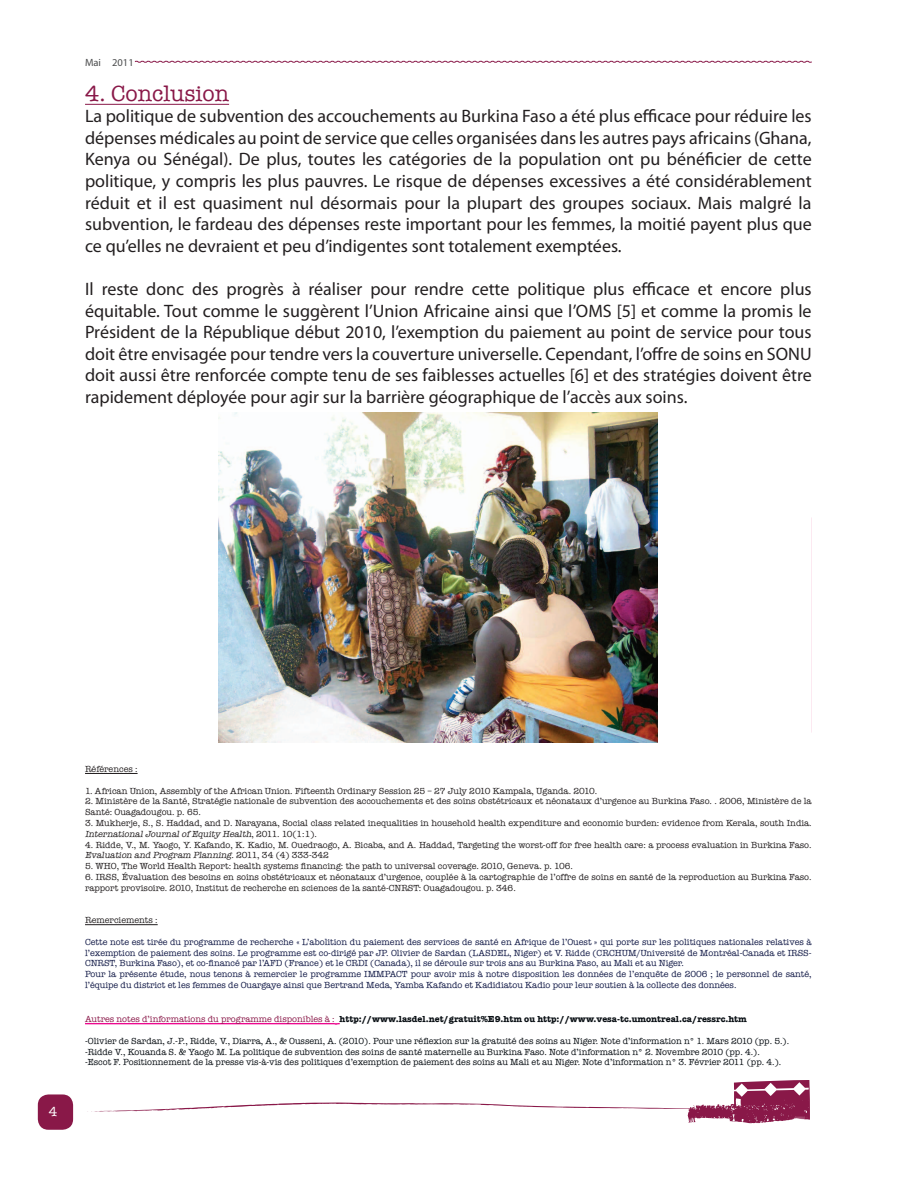
<style>
.page{position:relative;width:918px;height:1188px;background:#fff}
.page>*{position:absolute;margin:0;border:0;box-sizing:border-box;transform-origin:0 0}
.t1{font:22.5px "American Typewriter";color:#891848}
.t2{font:18px/21.6px "Myriad Pro";color:#231f20;text-align:justify}
.t3{font:13.5px "American Typewriter";color:#fff}
.t4{font:10.5px "Myriad Pro";color:#4b4c4d}
.t5{font:9px/10.8px "American Typewriter";color:#231f20}
.t6{font:9px/10.8px "American Typewriter";color:#121a47}
.t7{font:9px/10.8px "American Typewriter";color:#080e13}
.t8{font:700 9px "American Typewriter";color:#080e13}
.s1{font-style:italic}
.s2{font-weight:400;color:#891848}
</style>
<div class="page">
<div style="left:38px;top:1094px;width:35px;height:36px;background:#891848;border-radius:11px"></div>
<svg style="left:134px;top:60px;width:678px;height:3px"></svg>
<svg style="left:87px;top:1080px;width:723px;height:44px"></svg>
<hr style="left:85px;top:104px;width:144px;height:1px;background:#891848">
<hr style="left:85px;top:773px;width:53px;height:1px;background:#231f20">
<hr style="left:85px;top:924px;width:73px;height:1px;background:#231f20">
<hr style="left:85px;top:1023px;width:250px;height:1px;background:#ed028c">
<img style="left:218px;top:412px;width:440px;height:330px">
<p class="t4" style="left:85px;top:56px;width:50px">Mai 2011</p>
<p class="t1" style="left:85px;top:76px;width:146px">4. Conclusion</p>
<p class="t2" style="left:85px;top:105px;width:728px">La politique de subvention des accouchements au Burkina Faso a été plus efficace pour réduire les dépenses médicales au point de service que celles organisées dans les autres pays africains (Ghana, Kenya ou Sénégal). De plus, toutes les catégories de la population ont pu bénéficier de cette politique, y compris les plus pauvres. Le risque de dépenses excessives a été considérablement réduit et il est quasiment nul désormais pour la plupart des groupes sociaux. Mais malgré la subvention, le fardeau des dépenses reste important pour les femmes, la moitié payent plus que ce qu’elles ne devraient et peu d’indigentes sont totalement exemptées.</p>
<p class="t2" style="left:85px;top:278px;width:728px">Il reste donc des progrès à réaliser pour rendre cette politique plus efficace et encore plus équitable. Tout comme le suggèrent l’Union Africaine ainsi que l’OMS [5] et comme la promis le Président de la République début 2010, l’exemption du paiement au point de service pour tous doit être envisagée pour tendre vers la couverture universelle. Cependant, l’offre de soins en SONU doit aussi être renforcée compte tenu de ses faiblesses actuelles [6] et des stratégies doivent être rapidement déployée pour agir sur la barrière géographique de l’accès aux soins.</p>
<p class="t3" style="left:49px;top:1101px;width:10px">4</p>
<p class="t5" style="left:85px;top:763px;width:54px">Références :</p>
<p class="t5" style="left:85px;top:785px;width:514px">1. African Union, Assembly of the African Union. Fifteenth Ordinary Session 25 – 27 July 2010 Kampala, Uganda. 2010.</p>
<p class="t5" style="left:85px;top:796px;width:728px">2. Ministère de la Santé, Stratégie nationale de subvention des accouchements et des soins obstétricaux et néonataux d’urgence au Burkina Faso. . 2006, Ministère de la<br>Santé: Ouagadougou. p. 65.</p>
<p class="t5" style="left:85px;top:817px;width:728px">3. Mukherje, S., S. Haddad, and D. Narayana, Social class related inequalities in household health expenditure and economic burden: evidence from Kerala, south India.<br><span class="s1">InternationalJournalof Equity Health</span>, 2 0 1 1 . 1 0 ( 1 : 1 ) .</p>
<p class="t5" style="left:85px;top:839px;width:728px">4. Ridde, V., M. Yaogo, Y. Kafando, K. Kadio, M. Ouedraogo, A. Bicaba, and A. Haddad, Targeting the worst-off for free health care: a process evaluation in Burkina Faso.<br><span class="s1">Evaluation and Program Planning</span>. 2 0 1 1 , 3 4 ( 4 ) 3 3 3 - 3 4 2</p>
<p class="t5" style="left:85px;top:860px;width:490px">5. WHO, The World Health Report: health systems financing: the path to universal coverage. 2010, Geneva. p. 106.</p>
<p class="t5" style="left:85px;top:871px;width:728px">6. IRSS, Évaluation des besoins en soins obstétricaux et néonataux d’urgence, couplée à la cartographie de l’offre de soins en santé de la reproduction au Burkina Faso. rapport provisoire. 2010, Institut de recherche en sciences de la santé-CNRST: Ouagadougou. p. 346.</p>
<p class="t5" style="left:85px;top:914px;width:74px">Remerciements :</p>
<p class="t6" style="left:85px;top:936px;width:728px">Cette note est tirée du programme de recherche « L’abolition du paiement des services de santé en Afrique de l’Ouest » qui porte sur les politiques nationales relatives à l’exemption de paiement des soins. Le programme est co-dirigé par JP. Olivier de Sardan (LASDEL, Niger) et V. Ridde (CRCHUM/Université de Montréal-Canada et IRSS-CNRST, Burkina Faso), et co-financé par l’AFD (France) et le CRDI (Canada), il se déroule sur trois ans au Burkina Faso, au Mali et au Niger.<br>Pour la présente étude, nous tenons à remercier le programme IMMPACT pour avoir mis à notre disposition les données de l’enquête de 2006 ; le personnel de santé, l’équipe du district et les femmes de Ouargaye ainsi que Bertrand Meda, Yamba Kafando et Kadidiatou Kadio pour leur soutien à la collecte des données.</p>
<p class="t8" style="left:85px;top:1011px;width:663px"><span class="s2">Autres notes d’informations du programme disponibles à :</span> http://www.lasdel.net/gratuit%E9.htm ou http://www.vesa-tc.umontreal.ca/ressrc.htm</p>
<p class="t7" style="left:85px;top:1035px;width:706px">-Olivier de Sardan, J.-P., Ridde, V., Diarra, A., &amp; Ousseni, A. (2010). Pour une réflexion sur la gratuité des soins au Niger. Note d’information n° 1. Mars 2010 (pp. 5.). -Ridde V., Kouanda S. &amp; Yaogo M. La politique de subvention des soins de santé maternelle au Burkina Faso. Note d’information n° 2. Novembre 2010 (pp. 4.).<br>-Escot F. Positionnement de la presse vis-à-vis des politiques d’exemption de paiement des soins au Mali et au Niger. Note d’information n° 3. Février 2011 (pp. 4.).</p>
</div>
